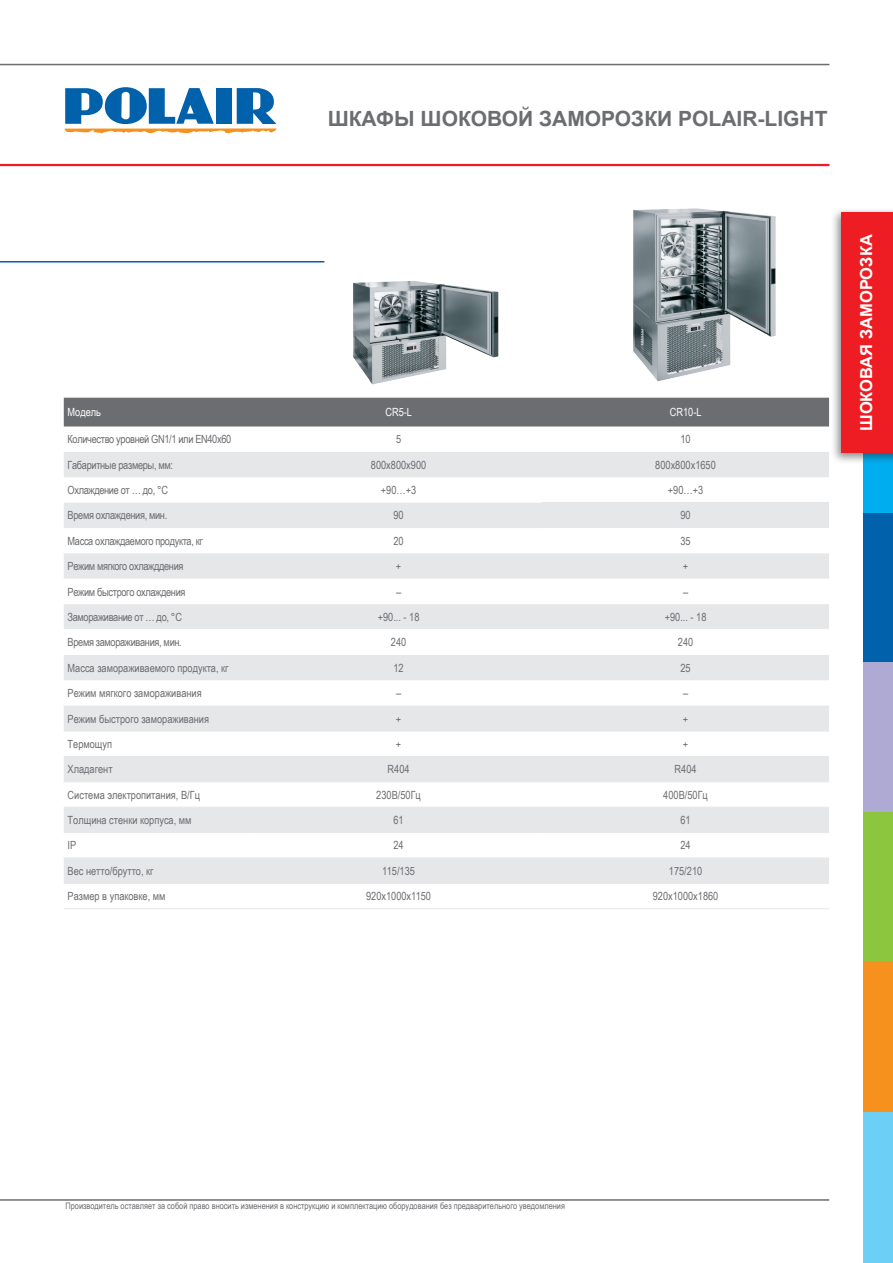
<style>
.page{position:relative;width:893px;height:1263px;background:#fff}
.page>*{position:absolute;margin:0;border:0;box-sizing:border-box;transform-origin:0 0}
.t1{font:700 21px "Arial";color:#6c6d70}
.t2{font:700 16.5px "Arial";color:#fff}
.t3{font:11.25px "Arial Narrow";color:#6c6d70}
.t4{font:11.25px "Arial Narrow";letter-spacing:-.03em;color:#6c6d70}
.t5{font:11.25px "Arial Narrow";color:#fff}
.t6{font:9px "Arial Narrow";color:#6c6d70}
</style>
<div class="page">
<div style="left:863px;top:512px;width:30px;height:150px;background:#0161aa"></div>
<div style="left:863px;top:362px;width:30px;height:150px;background:#00aeef"></div>
<div style="left:863px;top:662px;width:30px;height:150px;background:#afaad3"></div>
<div style="left:863px;top:812px;width:30px;height:150px;background:#8bc63e"></div>
<div style="left:863px;top:961px;width:30px;height:151px;background:#f6911e"></div>
<div style="left:863px;top:1112px;width:30px;height:151px;background:#6bcff6"></div>
<hr style="left:0;top:1199px;width:829px;height:2px;background:#6c6d70">
<hr style="left:0;top:64px;width:829px;height:1px;background:#6c6d70">
<hr style="left:0;top:164px;width:829px;height:2px;background:#ee1d23">
<svg style="left:64px;top:87px;width:213px;height:47px"></svg>
<div style="left:831px;top:207px;width:62px;height:257px;background:#231f20;opacity:.5"></div>
<div style="left:842px;top:213px;width:51px;height:240px;background:#ee1d23"></div>
<hr style="left:0;top:261px;width:324px;height:1px;background:#0161aa">
<img style="left:633px;top:208px;width:143px;height:174px">
<img style="left:353px;top:281px;width:146px;height:104px">
<div style="left:64px;top:398px;width:765px;height:28px;background:#6c6d70"></div>
<svg style="left:64px;top:452px;width:765px;height:127px;fill:#e6e7e9"></svg>
<div style="left:542px;top:503px;width:287px;height:25px;background:#e6e7e9"></div>
<svg style="left:64px;top:604px;width:765px;height:177px;fill:#e6e7e9"></svg>
<svg style="left:64px;top:630px;width:765px;height:25px"></svg>
<svg style="left:64px;top:808px;width:765px;height:75px;fill:#e6e7e9"></svg>
<hr style="left:64px;top:731px;width:191px;height:1px;background:#e6e7e9">
<hr style="left:255px;top:731px;width:287px;height:1px;background:#e6e7e9">
<hr style="left:542px;top:731px;width:287px;height:1px;background:#e6e7e9">
<hr style="left:64px;top:756px;width:191px;height:1px;background:#e6e7e9">
<hr style="left:255px;top:756px;width:287px;height:1px;background:#e6e7e9">
<hr style="left:542px;top:756px;width:287px;height:1px;background:#e6e7e9">
<hr style="left:64px;top:781px;width:191px;height:1px;background:#e6e7e9">
<hr style="left:255px;top:781px;width:287px;height:1px;background:#e6e7e9">
<hr style="left:542px;top:781px;width:287px;height:1px;background:#e6e7e9">
<hr style="left:64px;top:807px;width:191px;height:1px;background:#e6e7e9">
<hr style="left:255px;top:807px;width:287px;height:1px;background:#e6e7e9">
<hr style="left:542px;top:807px;width:287px;height:1px;background:#e6e7e9">
<hr style="left:64px;top:832px;width:191px;height:1px;background:#e6e7e9">
<hr style="left:255px;top:832px;width:287px;height:1px;background:#e6e7e9">
<hr style="left:542px;top:832px;width:287px;height:1px;background:#e6e7e9">
<hr style="left:64px;top:857px;width:191px;height:1px;background:#e6e7e9">
<hr style="left:255px;top:857px;width:287px;height:1px;background:#e6e7e9">
<hr style="left:542px;top:857px;width:287px;height:1px;background:#e6e7e9">
<hr style="left:64px;top:883px;width:191px;height:1px;background:#e6e7e9">
<hr style="left:255px;top:883px;width:287px;height:1px;background:#e6e7e9">
<hr style="left:542px;top:883px;width:287px;height:1px;background:#e6e7e9">
<hr style="left:64px;top:908px;width:191px;height:1px;background:#e6e7e9">
<hr style="left:255px;top:908px;width:287px;height:1px;background:#e6e7e9">
<hr style="left:542px;top:908px;width:287px;height:1px;background:#e6e7e9">
<hr style="left:64px;top:629px;width:191px;height:1px;background:#fff">
<hr style="left:255px;top:629px;width:287px;height:1px;background:#fff">
<hr style="left:542px;top:629px;width:287px;height:1px;background:#fff">
<h1 class="t1" style="left:328px;top:104px;width:501px">ШКАФЫ ШОКОВОЙ ЗАМОРОЗКИ POLAIR-LIGHT</h1>
<p class="t5" style="left:68px;top:404px;width:35px">Модель</p>
<p class="t5" style="left:385px;top:404px;width:28px">CR5-L</p>
<p class="t5" style="left:670px;top:404px;width:33px">CR10-L</p>
<p class="t4" style="left:68px;top:431px;width:165px">Количество уровней GN1/1 или EN40x60</p>
<p class="t3" style="left:396px;top:431px;width:7px">5</p>
<p class="t3" style="left:680px;top:431px;width:12px">10</p>
<p class="t4" style="left:68px;top:456px;width:107px">Габаритные размеры, мм:</p>
<p class="t3" style="left:371px;top:456px;width:57px">800x800x900</p>
<p class="t3" style="left:655px;top:456px;width:62px">800x800x1650</p>
<p class="t4" style="left:68px;top:482px;width:102px">Охлаждение от … до, °C</p>
<p class="t3" style="left:381px;top:482px;width:37px">+90…+3</p>
<p class="t3" style="left:668px;top:482px;width:37px">+90…+3</p>
<p class="t4" style="left:68px;top:507px;width:101px">Время охлаждения, мин.</p>
<p class="t3" style="left:393px;top:507px;width:12px">90</p>
<p class="t3" style="left:680px;top:507px;width:12px">90</p>
<p class="t4" style="left:68px;top:533px;width:137px">Масса охлаждаемого продукта, кг</p>
<p class="t3" style="left:393px;top:533px;width:12px">20</p>
<p class="t3" style="left:680px;top:533px;width:12px">35</p>
<p class="t4" style="left:68px;top:558px;width:117px">Режим мягкого охлажддения</p>
<p class="t3" style="left:396px;top:558px;width:7px">+</p>
<p class="t3" style="left:683px;top:558px;width:7px">+</p>
<p class="t4" style="left:68px;top:583px;width:119px">Режим быстрого охлаждения</p>
<p class="t3" style="left:396px;top:583px;width:7px">–</p>
<p class="t3" style="left:683px;top:583px;width:7px">–</p>
<p class="t4" style="left:68px;top:609px;width:116px">Замораживание от … до, °C</p>
<p class="t3" style="left:378px;top:609px;width:43px">+90... - 18</p>
<p class="t3" style="left:665px;top:609px;width:43px">+90... - 18</p>
<p class="t4" style="left:68px;top:634px;width:116px">Время замораживания, мин.</p>
<p class="t3" style="left:391px;top:634px;width:17px">240</p>
<p class="t3" style="left:678px;top:634px;width:17px">240</p>
<p class="t3" style="left:68px;top:659px;width:162px">Масса замораживаемого продукта, кг</p>
<p class="t3" style="left:393px;top:659px;width:12px">12</p>
<p class="t3" style="left:680px;top:659px;width:12px">25</p>
<p class="t3" style="left:68px;top:685px;width:136px">Режим мягкого замораживания</p>
<p class="t3" style="left:396px;top:685px;width:7px">–</p>
<p class="t3" style="left:683px;top:685px;width:7px">–</p>
<p class="t3" style="left:68px;top:710px;width:143px">Режим быстрого замораживания</p>
<p class="t3" style="left:396px;top:710px;width:7px">+</p>
<p class="t3" style="left:683px;top:710px;width:7px">+</p>
<p class="t3" style="left:68px;top:736px;width:46px">Термощуп</p>
<p class="t3" style="left:396px;top:736px;width:7px">+</p>
<p class="t3" style="left:683px;top:736px;width:7px">+</p>
<p class="t3" style="left:68px;top:761px;width:46px">Хладагент</p>
<p class="t3" style="left:388px;top:761px;width:24px">R404</p>
<p class="t3" style="left:675px;top:761px;width:24px">R404</p>
<p class="t3" style="left:68px;top:786px;width:134px">Система электропитания, В/Гц</p>
<p class="t3" style="left:376px;top:786px;width:46px">230В/50Гц</p>
<p class="t3" style="left:663px;top:786px;width:46px">400В/50Гц</p>
<p class="t3" style="left:68px;top:812px;width:125px">Толщина стенки корпуса, мм</p>
<p class="t3" style="left:393px;top:812px;width:12px">61</p>
<p class="t3" style="left:680px;top:812px;width:12px">61</p>
<p class="t3" style="left:68px;top:837px;width:10px">IP</p>
<p class="t3" style="left:393px;top:837px;width:12px">24</p>
<p class="t3" style="left:680px;top:837px;width:12px">24</p>
<p class="t3" style="left:68px;top:862px;width:87px">Вес нетто/брутто, кг</p>
<p class="t3" style="left:382px;top:862px;width:34px">115/135</p>
<p class="t3" style="left:669px;top:862px;width:35px">175/210</p>
<p class="t3" style="left:68px;top:888px;width:99px">Размер в упаковке, мм</p>
<p class="t3" style="left:366px;top:888px;width:66px">920х1000х1150</p>
<p class="t3" style="left:653px;top:888px;width:67px">920х1000х1860</p>
<h2 class="t2" style="left:855px;top:431px;width:198px;rotate:-90deg">ШОКОВАЯ ЗАМОРОЗКА</h2>
<p class="t6" style="left:65px;top:1199px;width:501px">Производитель оставляет за собой право вносить изменения в конструкцию и комплектацию оборудования без предварительного уведомления</p>
</div>
